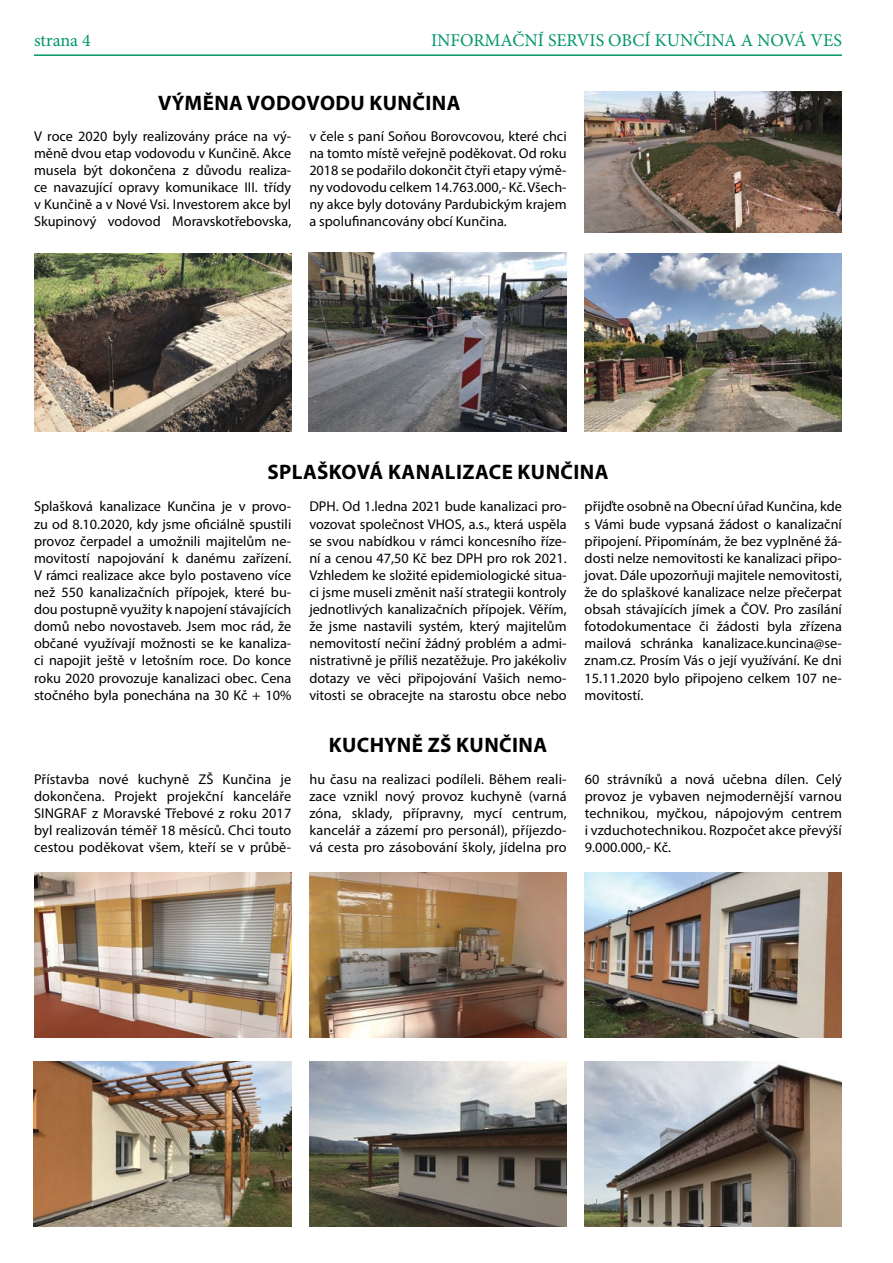
<style>
.page{position:relative;width:893px;height:1263px;background:#fff}
.page>*{position:absolute;margin:0;border:0;box-sizing:border-box;transform-origin:0 0}
.t1{font:700 21px "Myriad Pro";letter-spacing:.02em;color:#000}
.t2{font:18px "Minion Pro";color:#00966b}
.t3{font:14.25px/17.1px "Myriad Pro";color:#000;text-align:justify}
</style>
<div class="page">
<hr style="left:34px;top:54px;width:808px;height:2px;background:#00966b">
<img style="left:34px;top:1061px;width:257px;height:166px">
<img style="left:585px;top:872px;width:257px;height:166px">
<img style="left:34px;top:872px;width:257px;height:166px">
<img style="left:309px;top:872px;width:258px;height:166px">
<img style="left:309px;top:253px;width:258px;height:178px">
<img style="left:34px;top:253px;width:257px;height:178px">
<img style="left:585px;top:253px;width:257px;height:178px">
<img style="left:309px;top:1061px;width:258px;height:166px">
<img style="left:585px;top:1061px;width:257px;height:166px">
<img style="left:585px;top:91px;width:257px;height:142px">
<p class="t2" style="left:34px;top:29px;width:58px">strana 4</p>
<p class="t2" style="left:431px;top:29px;width:412px">INFORMAČNÍ SERVIS OBCÍ KUNČINA A NOVÁ VES</p>
<h1 class="t1" style="left:158px;top:89px;width:304px">VÝMĚNA VODOVODU KUNČINA</h1>
<p class="t3" style="left:34px;top:127px;width:259px">V roce 2020 byly realizovány práce na vý&shy;měně dvou etap vodovodu v Kunčině. Akce musela být dokončena z důvodu realiza&shy;ce navazující opravy komunikace III. třídy v Kunčině a v Nové Vsi. Investorem akce byl Skupinový vodovod Moravskotřebovska,</p>
<p class="t3" style="left:309px;top:127px;width:259px">v čele s paní Soňou Borovcovou, které chci na tomto místě veřejně poděkovat. Od roku 2018 se podařilo dokončit čtyři etapy výmě&shy;ny vodovodu celkem 14.763.000,- Kč. Všech&shy;ny akce byly dotovány Pardubickým krajem a spolufinancovány obcí Kunčina.</p>
<h1 class="t1" style="left:267px;top:459px;width:343px">SPLAŠKOVÁ KANALIZACE KUNČINA</h1>
<p class="t3" style="left:34px;top:498px;width:259px">Splašková kanalizace Kunčina je v provo&shy;zu od 8.10.2020, kdy jsme oficiálně spustili provoz čerpadel a umožnili majitelům ne&shy;movitostí napojování k danému zařízení.<br>V rámci realizace akce bylo postaveno více než 550 kanalizačních přípojek, které bu&shy;dou postupně využity k napojení stávajících domů nebo novostaveb. Jsem moc rád, že občané využívají možnosti se ke kanaliza&shy;ci napojit ještě v letošním roce. Do konce roku 2020 provozuje kanalizaci obec. Cena stočného byla ponechána na 30 Kč + 10%</p>
<p class="t3" style="left:309px;top:498px;width:259px">DPH. Od 1.ledna 2021 bude kanalizaci pro&shy;vozovat společnost VHOS, a.s., která uspěla se svou nabídkou v rámci koncesního říze&shy;ní a cenou 47,50 Kč bez DPH pro rok 2021.<br>Vzhledem ke složité epidemiologické situa&shy;ci jsme museli změnit naší strategii kontroly jednotlivých kanalizačních přípojek. Věřím, že jsme nastavili systém, který majitelům nemovitostí nečiní žádný problém a admi&shy;nistrativně je příliš nezatěžuje. Pro jakékoliv dotazy ve věci připojování Vašich nemo&shy;vitosti se obracejte na starostu obce nebo</p>
<p class="t3" style="left:585px;top:498px;width:259px">přijďte osobně na Obecní úřad Kunčina, kde s Vámi bude vypsaná žádost o kanalizační připojení. Připomínám, že bez vyplněné žá&shy;dosti nelze nemovitosti ke kanalizaci připo&shy;jovat. Dále upozorňuji majitele nemovitosti, že do splaškové kanalizace nelze přečerpat obsah stávajících jímek a ČOV. Pro zasílání fotodokumentace či žádosti byla zřízena mailová schránka kanalizace.kuncina@se&shy;znam.cz. Prosím Vás o její využívání. Ke dni 15.11.2020 bylo připojeno celkem 107 ne&shy;movitostí.</p>
<h1 class="t1" style="left:329px;top:731px;width:220px">KUCHYNĚ ZŠ KUNČINA</h1>
<p class="t3" style="left:34px;top:770px;width:259px">Přístavba nové kuchyně ZŠ Kunčina je dokončena. Projekt projekční kanceláře SINGRAF z Moravské Třebové z roku 2017 byl realizován téměř 18 měsíců. Chci touto cestou poděkovat všem, kteří se v průbě-</p>
<p class="t3" style="left:309px;top:770px;width:259px">hu času na realizaci podíleli. Během reali&shy;zace vznikl nový provoz kuchyně (varná zóna, sklady, přípravny, mycí centrum, kancelář a zázemí pro personál), příjezdo&shy;vá cesta pro zásobování školy, jídelna pro</p>
<p class="t3" style="left:585px;top:770px;width:259px">60 strávníků a nová učebna dílen. Celý provoz je vybaven nejmodernější varnou technikou, myčkou, nápojovým centrem i vzduchotechnikou. Rozpočet akce převýší 9.000.000,- Kč.</p>
</div>
